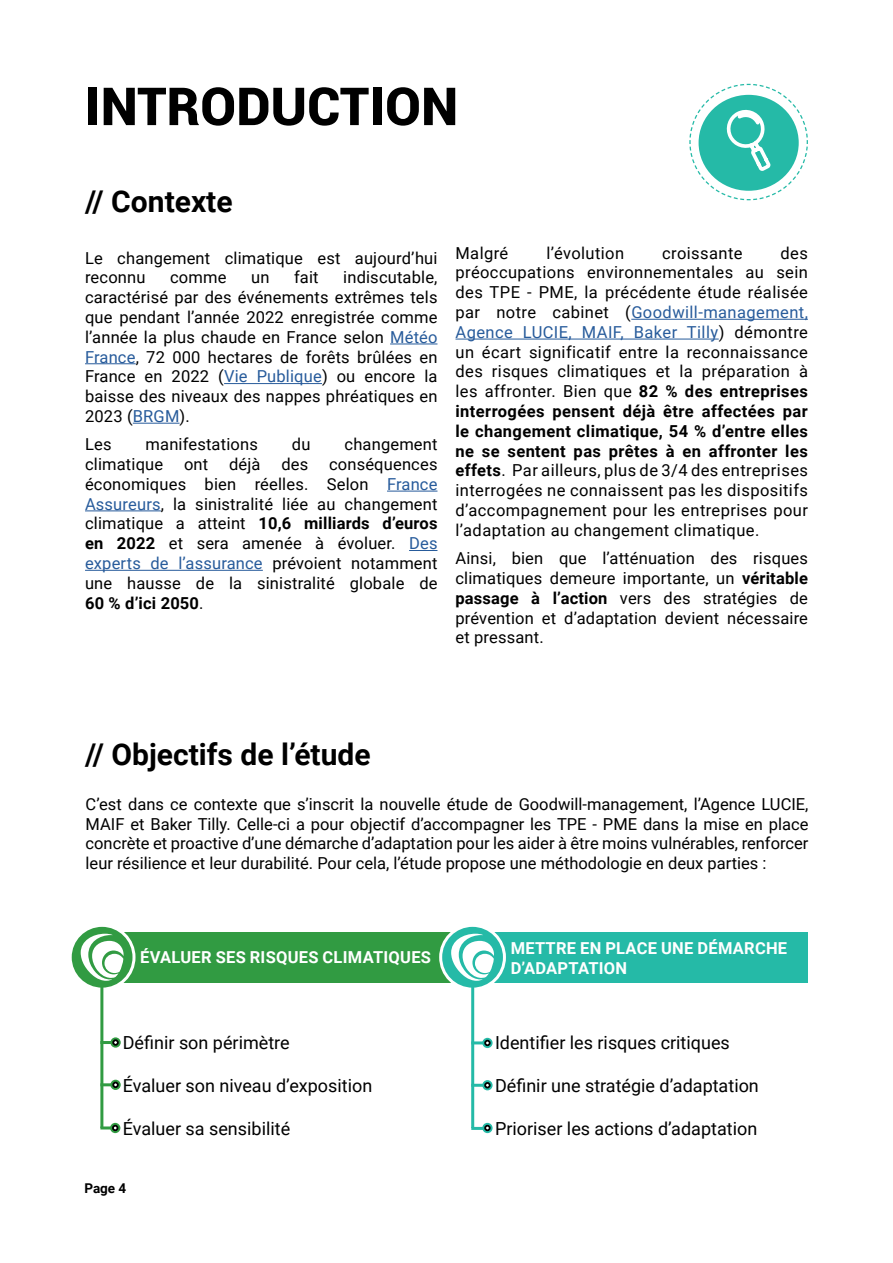
<style>
.page{position:relative;width:893px;height:1263px;background:#fff}
.page>*{position:absolute;margin:0;border:0;box-sizing:border-box;transform-origin:0 0}
.t1{font:900 52.5px "Roboto";color:#000}
.t2{font:700 30px "Roboto";color:#000}
.t3{font:18px "Roboto";color:#000}
.t4{font:16.5px/19.8px "Roboto";letter-spacing:.01em;color:#000;text-align:justify}
.t5{font:700 16.5px/19.8px "Roboto";letter-spacing:.015em;color:#fff}
.t6{font:700 13.5px "Roboto";color:#000}
.s1{color:#275b9b}
.s2{font-weight:700}
</style>
<div class="page">
<hr style="left:390px;top:344px;width:47px;height:1px;background:#275b9b">
<hr style="left:85px;top:363px;width:51px;height:1px;background:#275b9b">
<hr style="left:224px;top:383px;width:98px;height:1px;background:#275b9b">
<hr style="left:133px;top:423px;width:47px;height:1px;background:#275b9b">
<hr style="left:387px;top:491px;width:50px;height:1px;background:#275b9b">
<hr style="left:85px;top:510px;width:76px;height:1px;background:#275b9b">
<svg style="left:409px;top:550px;width:28px;height:1px"></svg>
<hr style="left:85px;top:570px;width:178px;height:1px;background:#275b9b">
<hr style="left:631px;top:319px;width:177px;height:1px;background:#275b9b">
<hr style="left:455px;top:339px;width:264px;height:1px;background:#275b9b">
<svg style="left:689px;top:83px;width:119px;height:118px"></svg>
<svg style="left:70px;top:925px;width:64px;height:64px"></svg>
<div style="left:69px;top:924px;width:66px;height:67px;border:3px solid #fff;border-radius:50%"></div>
<svg style="left:441px;top:925px;width:63px;height:64px"></svg>
<svg style="left:81px;top:932px;width:727px;height:50px;background:#3ab07e"></svg>
<div style="left:439px;top:924px;width:67px;height:67px;border:3px solid #fff;border-radius:50%"></div>
<hr style="left:100px;top:982px;width:3px;height:146px;background:#319b42">
<hr style="left:471px;top:982px;width:3px;height:146px;background:#25baa7">
<hr style="left:100px;top:1041px;width:20px;height:3px;background:#319b42">
<hr style="left:100px;top:1083px;width:20px;height:3px;background:#319b42">
<hr style="left:100px;top:1126px;width:20px;height:3px;background:#319b42">
<hr style="left:471px;top:1041px;width:20px;height:3px;background:#25baa7">
<hr style="left:471px;top:1084px;width:20px;height:3px;background:#25baa7">
<hr style="left:471px;top:1127px;width:20px;height:3px;background:#25baa7">
<svg style="left:110px;top:1037px;width:11px;height:11px"></svg>
<svg style="left:110px;top:1080px;width:11px;height:10px"></svg>
<svg style="left:110px;top:1123px;width:10px;height:10px"></svg>
<div style="left:112px;top:1082px;width:7px;height:6px;border:2px solid #000;border-radius:50%"></div>
<div style="left:112px;top:1039px;width:7px;height:7px;border:2px solid #000;border-radius:50%"></div>
<svg style="left:112px;top:1125px;width:6px;height:6px"></svg>
<svg style="left:482px;top:1038px;width:11px;height:10px"></svg>
<svg style="left:482px;top:1080px;width:11px;height:10px"></svg>
<svg style="left:482px;top:1123px;width:11px;height:10px"></svg>
<div style="left:484px;top:1082px;width:7px;height:6px;border:2px solid #000;border-radius:50%"></div>
<div style="left:484px;top:1040px;width:7px;height:6px;border:2px solid #000;border-radius:50%"></div>
<div style="left:484px;top:1125px;width:7px;height:6px;border:2px solid #000;border-radius:50%"></div>
<h1 class="t1" style="left:85px;top:69px;width:375px">INTRODUCTION</h1>
<h2 class="t2" style="left:85px;top:180px;width:149px">// Contexte</h2>
<p class="t4" style="left:85px;top:247px;width:354px">Le changement climatique est aujourd’hui reconnu</p>
<p class="t4" style="left:170px;top:267px;width:58px">comme</p>
<p class="t4" style="left:251px;top:267px;width:20px">un</p>
<p class="t4" style="left:294px;top:267px;width:26px">fait</p>
<p class="t4" style="left:85px;top:267px;width:354px;text-indent:258px">indiscutable, caractérisé par des événements extrêmes tels que pendant l’année 2022 enregistrée comme l’année la plus chaude en France selon <span class="s1">Météo France</span>, 72 000 hectares de forêts brûlées en France en 2022 (<span class="s1">Vie Publique</span>) ou encore la baisse des niveaux des nappes phréatiques en 2023 (<span class="s1">BRGM</span>).</p>
<p class="t4" style="left:85px;top:434px;width:28px">Les</p>
<p class="t4" style="left:146px;top:434px;width:114px">manifestations</p>
<p class="t4" style="left:292px;top:434px;width:20px">du</p>
<p class="t4" style="left:345px;top:434px;width:94px">changement</p>
<p class="t4" style="left:85px;top:454px;width:80px">climatique</p>
<p class="t4" style="left:184px;top:454px;width:26px">ont</p>
<p class="t4" style="left:229px;top:454px;width:33px">déjà</p>
<p class="t4" style="left:281px;top:454px;width:28px">des</p>
<p class="t4" style="left:85px;top:454px;width:354px;text-indent:244px">conséquences économiques bien réelles. Selon <span class="s1">France Assureurs</span>, la sinistralité liée au changement climatique a atteint <span class="s2">10,6 milliards d’euros en 2022</span> et sera amenée à évoluer. <span class="s1">Des experts de l’assurance</span> prévoient notamment une hausse de la sinistralité globale de <span class="s2">60 % d’ici 2050</span>.</p>
<p class="t4" style="left:455px;top:242px;width:354px;text-indent:325px">des préoccupations environnementales au sein des TPE - PME, la précédente étude réalisée par notre cabinet (<span class="s1">Goodwill-management, Agence LUCIE, MAIF, Baker Tilly</span>) démontre un écart significatif entre la reconnaissance des risques climatiques et la préparation à les affronter. Bien que <span class="s2">82 % des entreprises interrogées pensent déjà être affectées par le changement climatique, 54 % d’entre elles ne se sentent pas prêtes à en affronter les effets</span>. Par ailleurs, plus de 3/4 des entreprises interrogées ne connaissent pas les dispositifs d’accompagnement pour les entreprises pour l’adaptation au changement climatique.</p>
<p class="t4" style="left:455px;top:548px;width:354px">Ainsi, bien que l’atténuation des risques climatiques demeure importante, un <span class="s2">véritable passage à l’action</span> vers des stratégies de prévention et d’adaptation devient nécessaire et pressant.</p>
<p class="t4" style="left:455px;top:242px;width:54px">Malgré</p>
<p class="t4" style="left:546px;top:242px;width:79px">l’évolution</p>
<p class="t4" style="left:662px;top:242px;width:82px">croissante</p>
<h2 class="t2" style="left:85px;top:733px;width:287px">// Objectifs de l’étude</h2>
<p class="t4" style="left:86px;top:793px;width:724px">C’est dans ce contexte que s’inscrit la nouvelle étude de Goodwill-management, l’Agence LUCIE, MAIF et Baker Tilly. Celle-ci a pour objectif d’accompagner les TPE - PME dans la mise en place concrète et proactive d’une démarche d’adaptation pour les aider à être moins vulnérables, renforcer leur résilience et leur durabilité. Pour cela, l’étude propose une méthodologie en deux parties :</p>
<p class="t5" style="left:140px;top:946px;width:292px">ÉVALUER SES RISQUES CLIMATIQUES</p>
<p class="t5" style="left:511px;top:937px;width:278px">METTRE EN PLACE UNE DÉMARCHE<br>D’ADAPTATION</p>
<p class="t3" style="left:123px;top:1030px;width:168px">Définir son périmètre</p>
<p class="t3" style="left:123px;top:1073px;width:251px">Évaluer son niveau d’exposition</p>
<p class="t3" style="left:123px;top:1115px;width:169px">Évaluer sa sensibilité</p>
<p class="t6" style="left:84px;top:1178px;width:43px">Page 4</p>
<p class="t3" style="left:495px;top:1030px;width:236px">Identifier les risques critiques</p>
<p class="t3" style="left:495px;top:1073px;width:265px">Définir une stratégie d’adaptation</p>
<p class="t3" style="left:495px;top:1115px;width:264px">Prioriser les actions d’adaptation</p>
</div>
